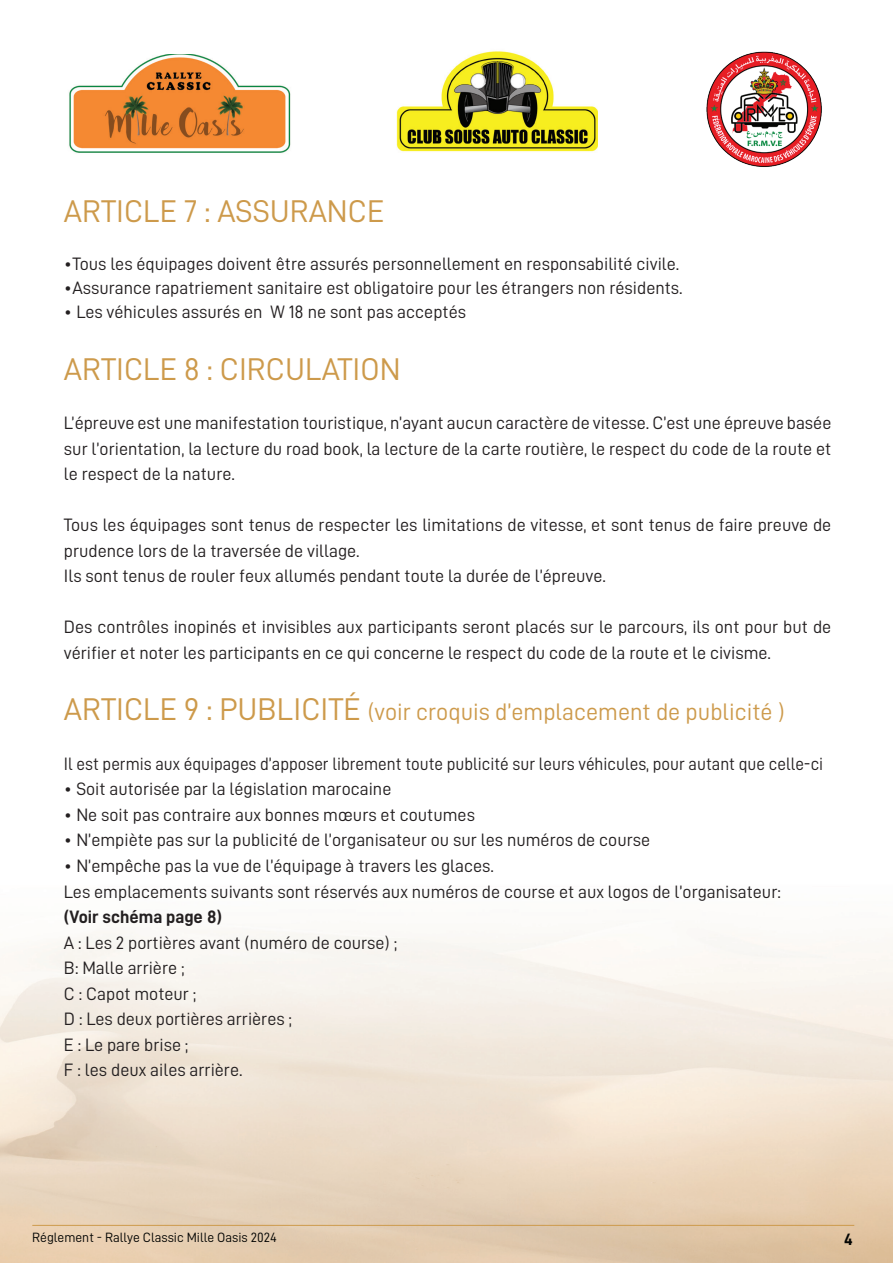
<style>
.page{position:relative;width:893px;height:1263px;background:#fff}
.page>*{position:absolute;margin:0;border:0;box-sizing:border-box;transform-origin:0 0}
.t1{font:31.5px "D DIN";color:#cd9a4b}
.t2{font:24px "D DIN";color:#cd9a4b}
.t3{font:18px/25.5px "D DIN";color:#231f20}
.t4{font:18px "D DIN";color:#231f20;scale:.95 1}
.t5{font:18px "D DIN Bold";color:#231f20}
.t6{font:16.5px "D DIN Bold";color:#040503}
.t7{font:13.5px "D DIN";color:#040503}
.s1{font-size:31.5px}
</style>
<div class="page">
<img style="left:69px;top:54px;width:222px;height:99px">
<img style="left:397px;top:51px;width:200px;height:101px">
<img style="left:706px;top:51px;width:116px;height:116px">
<hr style="left:32px;top:1225px;width:822px;height:1px;background:#cd9a4b">
<h1 class="t1" style="left:64px;top:194px;width:322px">ARTICLE 7 : ASSURANCE</h1>
<p class="t3" style="left:64px;top:251px;width:617px">•Tous les équipages doivent être assurés personnellement en responsabilité civile.</p>
<p class="t3" style="left:64px;top:275px;width:620px">•Assurance rapatriement sanitaire est obligatoire pour les étrangers non résidents.</p>
<p class="t3" style="left:64px;top:299px;width:404px">• Les véhicules assurés en W 18 ne sont pas acceptés</p>
<h1 class="t1" style="left:64px;top:352px;width:338px">ARTICLE 8 : CIRCULATION</h1>
<p class="t3" style="left:64px;top:410px;width:769px;text-align:justify">L’épreuve est une manifestation touristique, n’ayant aucun caractère de vitesse. C’est une épreuve basée sur l’orientation, la lecture du road book, la lecture de la carte routière, le respect du code de la route et le respect de la nature.</p>
<p class="t3" style="left:64px;top:512px;width:769px">Tous les équipages sont tenus de respecter les limitations de vitesse, et sont tenus de faire preuve de prudence lors de la traversée de village.<br>Ils sont tenus de rouler feux allumés pendant toute la durée de l’épreuve.</p>
<p class="t3" style="left:64px;top:614px;width:769px">Des contrôles inopinés et invisibles aux participants seront placés sur le parcours, ils ont pour but de vérifier et noter les participants en ce qui concerne le respect du code de la route et le civisme.</p>
<h2 class="t2" style="left:64px;top:699px;width:722px"><span class="s1">ARTICLE 9 : PUBLICITÉ</span> (voir croquis d’emplacement de publicité )</h2>
<p class="t4" style="left:64px;top:754px;width:801px">Il est permis aux équipages d’apposer librement toute publicité sur leurs véhicules, pour autant que celle-ci</p>
<p class="t3" style="left:64px;top:776px;width:329px">• Soit autorisée par la législation marocaine</p>
<p class="t3" style="left:64px;top:802px;width:413px">• Ne soit pas contraire aux bonnes mœurs et coutumes</p>
<p class="t3" style="left:64px;top:827px;width:588px">• N’empiète pas sur la publicité de l’organisateur ou sur les numéros de course</p>
<p class="t3" style="left:64px;top:853px;width:718px">• N’empêche pas la vue de l’équipage à travers les glaces.<br>Les emplacements suivants sont réservés aux numéros de course et aux logos de l’organisateur:</p>
<p class="t5" style="left:64px;top:907px;width:160px">(Voir schéma page 8)</p>
<p class="t3" style="left:64px;top:929px;width:335px">A : Les 2 portières avant (numéro de course) ;<br>B: Malle arrière ;<br>C : Capot moteur ;<br>D : Les deux portières arrières ;<br>E : Le pare brise ;<br>F : les deux ailes arrière.</p>
<p class="t7" style="left:32px;top:1230px;width:246px">Réglement - Rallye Classic Mille Oasis 2024</p>
<p class="t6" style="left:844px;top:1230px;width:10px">4</p>
</div>
